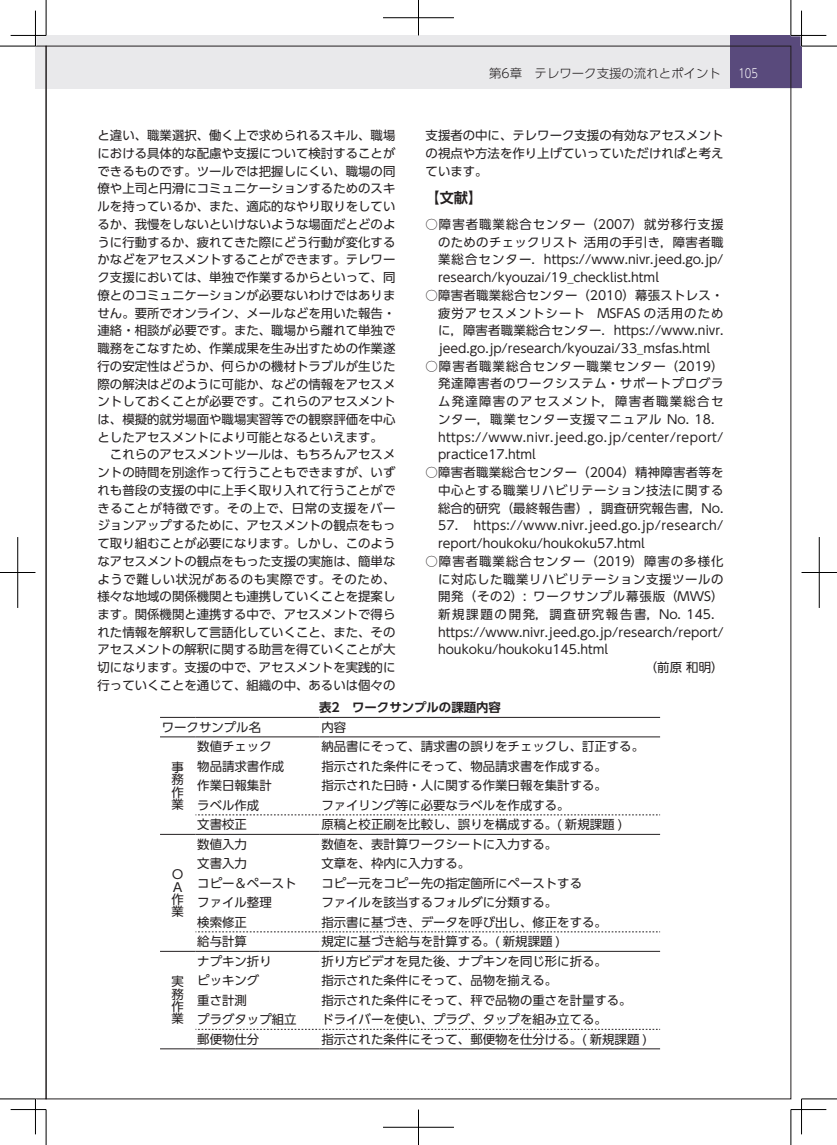
<style>
.page{position:relative;width:837px;height:1145px;background:#fff}
.page>*{position:absolute;margin:0;border:0;box-sizing:border-box;transform-origin:0 0}
.t1{font:700 14.12px "UD Shin Go Pro De";color:#231f20}
.t2{font:12.38px/17.8px "UD Shin Go Pro";color:#231f20;text-align:justify}
.t3{font:12.38px "UD Shin Go Pro";letter-spacing:.08em;color:#231f20}
.t4{font:12.38px "UD Shin Go Pro";letter-spacing:.07em;color:#231f20}
.t5{font:12.38px "UD Shin Go Pro";letter-spacing:.14em;color:#231f20}
.t6{font:12.38px "UD Shin Go Pro";letter-spacing:.05em;color:#231f20}
.t7{font:300 12.38px "UD Shin Go Pro";color:#231f20}
.t8{font:700 12.38px "UD Shin Go Pro De";color:#231f20}
.t9{font:300 12.38px "UD Shin Go Pro";color:#fff;scale:.8 1}
</style>
<div class="page">
<div style="left:35px;top:35px;width:766px;height:54px;background:#e9e9eb"></div>
<div style="left:729px;top:35px;width:72px;height:53px;background:#594a7c"></div>
<hr style="left:160px;top:717px;width:35px;height:1px;background:#231f20">
<hr style="left:195px;top:717px;width:124px;height:1px;background:#231f20">
<hr style="left:319px;top:717px;width:340px;height:1px;background:#231f20">
<hr style="left:160px;top:736px;width:35px;height:1px;background:#231f20">
<hr style="left:195px;top:736px;width:124px;height:1px;background:#231f20">
<hr style="left:319px;top:736px;width:340px;height:1px;background:#231f20">
<hr style="left:160px;top:834px;width:35px;height:1px;background:#231f20">
<hr style="left:195px;top:834px;width:124px;height:1px;background:#231f20">
<hr style="left:319px;top:834px;width:340px;height:1px;background:#231f20">
<hr style="left:160px;top:951px;width:35px;height:1px;background:#231f20">
<hr style="left:160px;top:1048px;width:35px;height:1px;background:#231f20">
<hr style="left:195px;top:951px;width:124px;height:1px;background:#231f20">
<hr style="left:319px;top:951px;width:340px;height:1px;background:#231f20">
<hr style="left:195px;top:1048px;width:124px;height:1px;background:#231f20">
<hr style="left:319px;top:1048px;width:340px;height:1px;background:#231f20">
<svg style="left:195px;top:814px;width:465px;height:1px"></svg>
<svg style="left:195px;top:931px;width:465px;height:1px"></svg>
<svg style="left:195px;top:1029px;width:465px;height:1px"></svg>
<svg style="left:35px;top:46px;width:11px;height:1053px"></svg>
<hr style="left:800px;top:11px;width:2px;height:35px;background:#fff">
<hr style="left:0;top:46px;width:35px;height:1px;background:#000">
<hr style="left:801px;top:46px;width:35px;height:1px;background:#000">
<hr style="left:0;top:1098px;width:35px;height:1px;background:#000">
<hr style="left:801px;top:1098px;width:35px;height:1px;background:#000">
<hr style="left:46px;top:0;width:1px;height:35px;background:#000">
<hr style="left:46px;top:1109px;width:1px;height:35px;background:#000">
<hr style="left:790px;top:0;width:1px;height:35px;background:#000">
<hr style="left:790px;top:1109px;width:1px;height:35px;background:#000">
<hr style="left:11px;top:35px;width:35px;height:1px;background:#000">
<hr style="left:790px;top:35px;width:36px;height:1px;background:#000">
<hr style="left:11px;top:1109px;width:35px;height:1px;background:#000">
<hr style="left:790px;top:1109px;width:36px;height:1px;background:#000">
<hr style="left:35px;top:11px;width:1px;height:35px;background:#000">
<hr style="left:35px;top:1098px;width:1px;height:36px;background:#000">
<hr style="left:801px;top:11px;width:1px;height:35px;background:#000">
<hr style="left:801px;top:1098px;width:1px;height:36px;background:#000">
<hr style="left:383px;top:18px;width:71px;height:1px;background:#000">
<hr style="left:418px;top:0;width:1px;height:35px;background:#000">
<hr style="left:383px;top:1127px;width:71px;height:1px;background:#000">
<hr style="left:418px;top:1109px;width:1px;height:35px;background:#000">
<hr style="left:0;top:572px;width:35px;height:1px;background:#000">
<hr style="left:18px;top:537px;width:1px;height:71px;background:#000">
<hr style="left:801px;top:572px;width:35px;height:1px;background:#000">
<hr style="left:818px;top:537px;width:1px;height:71px;background:#000">
<p class="t7" style="left:489px;top:64px;width:233px">第6章　テレワーク支援の流れとポイント</p>
<p class="t9" style="left:738px;top:64px;width:26px">105</p>
<p class="t2" style="left:97px;top:126px;width:299px">と違い、職業選択、働く上で求められるスキル、職場における具体的な配慮や支援について検討することができるものです。ツールでは把握しにくい、職場の同僚や上司と円滑にコミュニケーションするためのスキルを持っているか、また、適応的なやり取りをしているか、我慢をしないといけないような場面だとどのように行動するか、疲れてきた際にどう行動が変化するかなどをアセスメントすることができます。テレワーク支援においては、単独で作業するからといって、同僚とのコミュニケーションが必要ないわけではありません。要所でオンライン、メールなどを用いた報告・連絡・相談が必要です。また、職場から離れて単独で職務をこなすため、作業成果を生み出すための作業遂行の安定性はどうか、何らかの機材トラブルが生じた際の解決はどのように可能か、などの情報をアセスメントしておくことが必要です。これらのアセスメントは、模擬的就労場面や職場実習等での観察評価を中心としたアセスメントにより可能となるといえます。</p>
<p class="t2" style="left:97px;top:445px;width:299px;text-indent:12px">これらのアセスメントツールは、もちろんアセスメントの時間を別途作って行うこともできますが、いずれも普段の支援の中に上手く取り入れて行うことができることが特徴です。その上で、日常の支援をバージョンアップするために、アセスメントの観点をもって取り組むことが必要になります。しかし、このようなアセスメントの観点をもった支援の実施は、簡単なようで難しい状況があるのも実際です。そのため、様々な地域の関係機関とも連携していくことを提案します。関係機関と連携する中で、アセスメントで得られた情報を解釈して言語化していくこと、また、そのアセスメントの解釈に関する助言を得ていくことが大切になります。支援の中で、アセスメントを実践的に行っていくことを通じて、組織の中、あるいは個々の</p>
<p class="t2" style="left:425px;top:126px;width:299px">支援者の中に、テレワーク支援の有効なアセスメントの視点や方法を作り上げていっていただければと考えています。</p>
<p class="t1" style="left:425px;top:186px;width:58px">【文献】</p>
<p class="t2" style="left:438px;top:215px;width:287px;text-indent:-12px">○障害者職業総合センター（2007）就労移行支援のためのチェックリスト 活用の手引き，障害者職業総合センター．https://www.nivr.jeed.go.jp/ research/kyouzai/19_checklist.html</p>
<p class="t2" style="left:438px;top:286px;width:287px;text-indent:-12px">○障害者職業総合センター（2010）幕張ストレス・疲労アセスメントシート　MSFAS の活用のために，障害者職業総合センター．https://www.nivr. jeed.go.jp/research/kyouzai/33_msfas.html</p>
<p class="t2" style="left:438px;top:357px;width:287px;text-indent:-12px">○障害者職業総合センター職業センター（2019）発達障害者のワークシステム・サポートプログラム発達障害のアセスメント，障害者職業総合センター，職業センター支援マニュアル No. 18．https://www.nivr.jeed.go.jp/center/report/ practice17.html</p>
<p class="t2" style="left:438px;top:463px;width:287px;text-indent:-12px">○障害者職業総合センター（2004）精神障害者等を中心とする職業リハビリテーション技法に関する総合的研究（最終報告書），調査研究報告書，No.<br>57． https://www.nivr.jeed.go.jp/research/ report/houkoku/houkoku57.html</p>
<p class="t3" style="left:425px;top:551px;width:299px">○障害者職業総合センター（2019）障害の多様化</p>
<p class="t6" style="left:438px;top:569px;width:287px">に対応した職業リハビリテーション支援ツールの</p>
<p class="t4" style="left:438px;top:586px;width:287px">開発（その2）: ワークサンプル幕張版（MWS）</p>
<p class="t5" style="left:438px;top:604px;width:287px">新規課題の開発，調査研究報告書，No. 145．</p>
<p class="t2" style="left:438px;top:622px;width:287px">https://www.nivr.jeed.go.jp/research/report/</p>
<p class="t2" style="left:438px;top:640px;width:171px">houkoku/houkoku145.html</p>
<p class="t2" style="left:644px;top:658px;width:80px">（前原 和明）</p>
<p class="t8" style="left:319px;top:697px;width:183px">表2　ワークサンプルの課題内容</p>
<p class="t2" style="left:162px;top:718px;width:101px">ワークサンプル名</p>
<p class="t2" style="left:321px;top:718px;width:26px">内容</p>
<p class="t2" style="left:171px;top:760px;width:14px;line-height:12.4px">事務作業</p>
<p class="t2" style="left:197px;top:737px;width:76px">数値チェック</p>
<p class="t2" style="left:321px;top:737px;width:324px">納品書にそって、請求書の誤りをチェックし、訂正する。</p>
<p class="t2" style="left:197px;top:757px;width:88px">物品請求書作成</p>
<p class="t2" style="left:321px;top:757px;width:287px">指示された条件にそって、物品請求書を作成する。</p>
<p class="t2" style="left:197px;top:776px;width:76px">作業日報集計</p>
<p class="t2" style="left:321px;top:776px;width:287px">指示された日時・人に関する作業日報を集計する。</p>
<p class="t2" style="left:197px;top:796px;width:64px">ラベル作成</p>
<p class="t2" style="left:321px;top:796px;width:250px">ファイリング等に必要なラベルを作成する。</p>
<p class="t2" style="left:197px;top:815px;width:51px">文書校正</p>
<p class="t2" style="left:321px;top:815px;width:302px">原稿と校正刷を比較し、誤りを構成する。( 新規課題 )</p>
<p class="t2" style="left:171px;top:867px;width:13px;line-height:12.4px">ＯＡ作業</p>
<p class="t2" style="left:171px;top:974px;width:14px;line-height:12.4px">実務作業</p>
<p class="t2" style="left:197px;top:834px;width:51px">数値入力</p>
<p class="t2" style="left:321px;top:834px;width:237px">数値を、表計算ワークシートに入力する。</p>
<p class="t2" style="left:197px;top:854px;width:51px">文書入力</p>
<p class="t2" style="left:321px;top:854px;width:150px">文章を、枠内に入力する。</p>
<p class="t2" style="left:197px;top:873px;width:101px">コピー＆ペースト</p>
<p class="t2" style="left:321px;top:873px;width:262px">コピー元をコピー先の指定箇所にペーストする</p>
<p class="t2" style="left:197px;top:893px;width:76px">ファイル整理</p>
<p class="t2" style="left:321px;top:893px;width:237px">ファイルを該当するフォルダに分類する。</p>
<p class="t2" style="left:197px;top:912px;width:51px">検索修正</p>
<p class="t2" style="left:321px;top:912px;width:287px">指示書に基づき、データを呼び出し、修正をする。</p>
<p class="t2" style="left:197px;top:932px;width:51px">給与計算</p>
<p class="t2" style="left:321px;top:932px;width:240px">規定に基づき給与を計算する。( 新規課題 )</p>
<p class="t2" style="left:197px;top:951px;width:76px">ナプキン折り</p>
<p class="t2" style="left:321px;top:951px;width:287px">折り方ビデオを見た後、ナプキンを同じ形に折る。</p>
<p class="t2" style="left:197px;top:971px;width:64px">ピッキング</p>
<p class="t2" style="left:321px;top:971px;width:237px">指示された条件にそって、品物を揃える。</p>
<p class="t2" style="left:197px;top:990px;width:51px">重さ計測</p>
<p class="t2" style="left:321px;top:990px;width:312px">指示された条件にそって、秤で品物の重さを計量する。</p>
<p class="t2" style="left:197px;top:1010px;width:101px">プラグタップ組立</p>
<p class="t2" style="left:321px;top:1010px;width:287px">ドライバーを使い、プラグ、タップを組み立てる。</p>
<p class="t2" style="left:197px;top:1029px;width:64px">郵便物仕分</p>
<p class="t2" style="left:321px;top:1029px;width:327px">指示された条件にそって、郵便物を仕分ける。( 新規課題 )</p>
</div>
